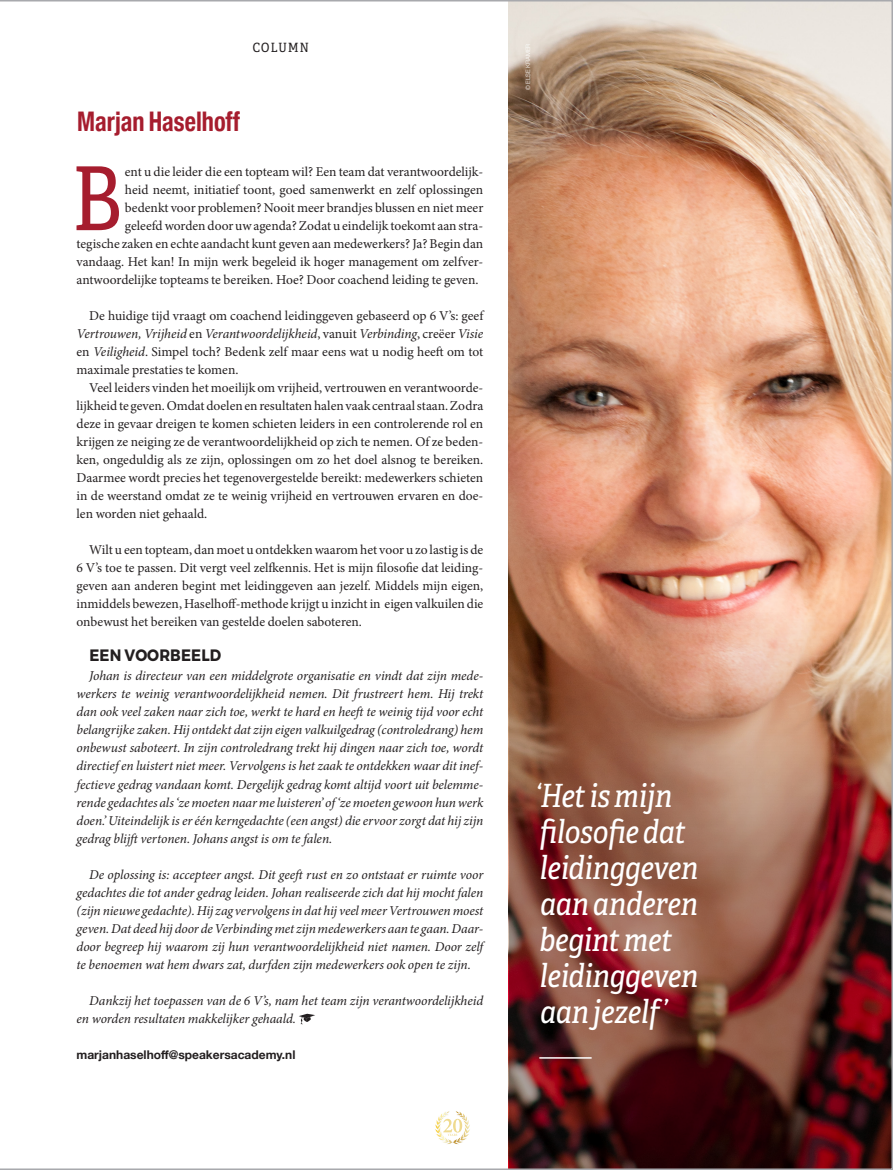
<style>
.page{position:relative;width:893px;height:1170px;background:#fff}
.page>*{position:absolute;margin:0;border:0;box-sizing:border-box;transform-origin:0 0}
.Artikel___Basistekst{font:88.05px "Adelle Condensed";color:#a61d2e}
.Artikel___Quote_in_t{font:italic 31.95px/36px "Adelle Condensed";color:#fff}
.Artikel___Spreker_s{font:700 condensed 27px "Helvetica Neue";color:#a61d2e;scale:.9 1}
.Artikel___Tussenkopj{font:700 16.5px "Montserrat";letter-spacing:.01em;color:#231f20;scale:.9 1}
.Artikel___Basistekst-2{font:13.5px/18px "Minion Pro";color:#231f20;text-align:justify}
.Artikel___Basistekst-3{font:italic 13.5px/18px "Minion Pro";letter-spacing:-.005em;color:#231f20;text-align:justify}
.categorie{font:12.75px "Adelle Condensed";letter-spacing:.1em;color:#231f20}
.Artikel___Kadertekst{font:700 12px "Helvetica Neue";color:#231f20}
.Artikel___Foto_Credi{font:300 6px "Helvetica Neue";color:#fff}
.s1{font-style:italic}
</style>
<div class="page">
<img style="left:0;top:0;width:893px;height:1169px">
<p class="categorie" style="left:253px;top:39px;width:58px">COLUMN</p>
<p class="Artikel___Spreker_s" style="left:77px;top:99px;width:182px">Marjan Haselhoff</p>
<p class="Artikel___Basistekst" style="left:72px;top:136px;width:52px">B</p>
<p class="Artikel___Basistekst-2" style="left:125px;top:163px;width:360px">ent u die leider die een topteam wil? Een team dat verantwoordelijk-</p>
<p class="Artikel___Basistekst-2" style="left:125px;top:181px;width:360px">heid neemt, initiatief toont, goed samenwerkt en zelf oplossingen</p>
<p class="Artikel___Basistekst-2" style="left:125px;top:199px;width:360px">bedenkt voor problemen? Nooit meer brandjes blussen en niet meer</p>
<p class="Artikel___Basistekst-2" style="left:125px;top:217px;width:360px">geleefd worden door uw agenda? Zodat u eindelijk toekomt aan stra-</p>
<p class="Artikel___Basistekst-2" style="left:77px;top:235px;width:408px">tegische zaken en echte aandacht kunt geven aan medewerkers? Ja? Begin dan</p>
<p class="Artikel___Basistekst-2" style="left:77px;top:253px;width:408px">vandaag. Het kan! In mijn werk begeleid ik hoger management om zelfver-</p>
<p class="Artikel___Basistekst-2" style="left:77px;top:271px;width:403px">antwoordelijke topteams te bereiken. Hoe? Door coachend leiding te geven.</p>
<p class="Artikel___Basistekst-2" style="left:77px;top:307px;width:408px;text-indent:13px">De huidige tijd vraagt om coachend leidinggeven gebaseerd op 6 V’s: geef <span class="s1">Vertrouwen, Vrijheid</span> en <span class="s1">Verantwoordelijkheid</span>, vanuit <span class="s1">Verbinding</span>, creëer <span class="s1">Visie </span>en <span class="s1">Veiligheid</span>. Simpel toch? Bedenk zelf maar eens wat u nodig heeft om tot maximale prestaties te komen.</p>
<p class="Artikel___Basistekst-2" style="left:77px;top:379px;width:408px;text-indent:13px">Veel leiders vinden het moeilijk om vrijheid, vertrouwen en verantwoorde&shy;lijkheid te geven. Omdat doelen en resultaten halen vaak centraal staan. Zodra deze in gevaar dreigen te komen schieten leiders in een controlerende rol en krijgen ze neiging ze de verantwoordelijkheid op zich te nemen. Of ze beden&shy;ken, ongeduldig als ze zijn, oplossingen om zo het doel alsnog te bereiken.<br>Daarmee wordt precies het tegenovergestelde bereikt: medewerkers schieten in de weerstand omdat ze te weinig vrijheid en vertrouwen ervaren en doe&shy;len worden niet gehaald.</p>
<p class="Artikel___Basistekst-2" style="left:77px;top:541px;width:408px;text-indent:13px">Wilt u een topteam, dan moet u ontdekken waarom het voor u zo lastig is de 6 V’s toe te passen. Dit vergt veel zelfkennis. Het is mijn filosofie dat leiding&shy;geven aan anderen begint met leidinggeven aan jezelf. Middels mijn eigen, inmiddels bewezen, Haselhoff-methode krijgt u inzicht in eigen valkuilen die onbewust het bereiken van gestelde doelen saboteren.</p>
<p class="Artikel___Tussenkopj" style="left:89px;top:644px;width:148px">EEN VOORBEELD</p>
<p class="Artikel___Basistekst-3" style="left:77px;top:667px;width:408px;text-indent:13px">Johan is directeur van een middelgrote organisatie en vindt dat zijn mede&shy;werkers te weinig verantwoordelijkheid nemen. Dit frustreert hem. Hij trekt dan ook veel zaken naar zich toe, werkt te hard en heeft te weinig tijd voor echt belangrijke zaken. Hij ontdekt dat zijn eigen valkuilgedrag (controledrang) hem onbewust saboteert. In zijn controledrang trekt hij dingen naar zich toe, wordt directief en luistert niet meer. Vervolgens is het zaak te ontdekken waar dit inef&shy;fectieve gedrag vandaan komt. Dergelijk gedrag komt altijd voort uit belemme&shy;rende gedachtes als ‘ze moeten naar me luisteren’ of ‘ze moeten gewoon hun werk doen.’ Uiteindelijk is er één kerngedachte (een angst) die ervoor zorgt dat hij zijn gedrag blijft vertonen. Johans angst is om te falen.</p>
<p class="Artikel___Basistekst-3" style="left:77px;top:865px;width:408px;text-indent:13px">De oplossing is: accepteer angst. Dit geeft rust en zo ontstaat er ruimte voor gedachtes die tot ander gedrag leiden. Johan realiseerde zich dat hij mocht falen (zijn nieuwe gedachte). Hij zag vervolgens in dat hij veel meer Vertrouwen moest geven. Dat deed hij door de Verbinding met zijn medewerkers aan te gaan. Daar&shy;door begreep hij waarom zij hun verantwoordelijkheid niet namen. Door zelf te benoemen wat hem dwars zat, durfden zijn medewerkers ook open te zijn.</p>
<p class="Artikel___Basistekst-3" style="left:77px;top:991px;width:408px;text-indent:13px">Dankzij het toepassen van de 6 V’s, nam het team zijn verantwoordelijkheid en worden resultaten makkelijker gehaald.</p>
<p class="Artikel___Kadertekst" style="left:77px;top:1044px;width:220px">marjanhaselhoff@speakersacademy.nl</p>
<p class="Artikel___Foto_Credi" style="left:523px;top:90px;width:48px;rotate:-90deg">© ELSE KRAMER</p>
<p class="Artikel___Quote_in_t" style="left:535px;top:776px;width:165px">‘Het is mijn filosofie dat leidinggeven aan anderen begint met leidinggeven aan jezelf’</p>
</div>
